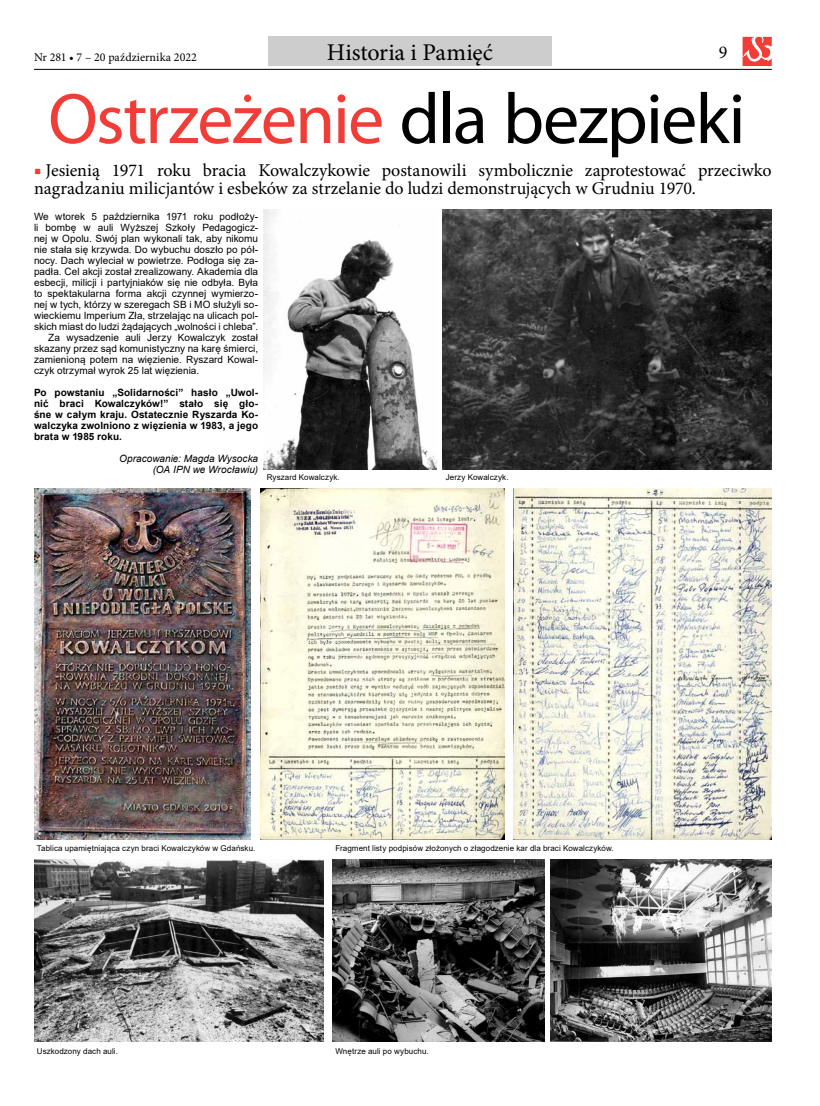
<style>
.page{position:relative;width:820px;height:1106px;background:#fff}
.page>*{position:absolute;margin:0;border:0;box-sizing:border-box;transform-origin:0 0}
.t1{font:72px "Myriad Pro";letter-spacing:-.025em;color:#f13d37}
.t2{font:24px "Minion Pro";color:#000}
.t3{font:18px/18px "Minion Pro";letter-spacing:-.015em;color:#000}
.t4{font:12px "Minion Pro";color:#000}
.t5{font:10px "Arial";letter-spacing:.005em;color:#000}
.t6{font:700 10px/11px "Arial";letter-spacing:.01em;color:#000;text-align:justify}
.t7{font:italic 10px/11px "Arial";color:#000;text-align:right}
.t8{font:8px "Arial";letter-spacing:.01em;color:#000}
.s1{color:#000}
.s2{color:#f13d37}
</style>
<div class="page">
<div style="left:268px;top:37px;width:283px;height:29px;background:#cecdcd"></div>
<img style="left:264px;top:209px;width:173px;height:261px">
<img style="left:442px;top:209px;width:329px;height:261px">
<img style="left:332px;top:859px;width:212px;height:182px">
<img style="left:550px;top:859px;width:221px;height:182px">
<img style="left:34px;top:859px;width:289px;height:182px">
<img style="left:260px;top:488px;width:244px;height:351px">
<img style="left:513px;top:488px;width:258px;height:351px">
<img style="left:34px;top:488px;width:216px;height:351px">
<hr style="left:34px;top:69px;width:737px;height:1px;background:#000">
<svg style="left:742px;top:37px;width:29px;height:29px"></svg>
<h2 class="t2" style="left:327px;top:36px;width:168px">Historia i Pamięć</h2>
<p class="t4" style="left:34px;top:49px;width:164px">Nr 281 • 7 – 20 października 2022</p>
<h3 class="t3" style="left:718px;top:43px;width:10px">9</h3>
<h1 class="t1" style="left:48px;top:74px;width:698px">Ostrzeżenie <span class="s1">dla bezpieki</span></h1>
<h3 class="t3" style="left:34px;top:161px;width:738px"><span class="s2">■</span> Jesienią 1971 roku bracia Kowalczykowie postanowili symbolicznie zaprotestować przeciwko nagradzaniu milicjantów i esbeków za strzelanie do ludzi demonstrujących w Grudniu 1970.</h3>
<p class="t5" style="left:34px;top:210px;width:225px">We wtorek 5 października 1971 roku podłoży-</p>
<p class="t5" style="left:34px;top:221px;width:225px">li bombę w auli Wyższej Szkoły Pedagogicz-</p>
<p class="t5" style="left:34px;top:232px;width:225px">nej w Opolu. Swój plan wykonali tak, aby nikomu</p>
<p class="t5" style="left:34px;top:243px;width:225px">nie stała się krzywda. Do wybuchu doszło po pół-</p>
<p class="t5" style="left:34px;top:254px;width:225px">nocy. Dach wyleciał w powietrze. Podłoga się za-</p>
<p class="t5" style="left:34px;top:265px;width:225px">padła. Cel akcji został zrealizowany. Akademia dla</p>
<p class="t5" style="left:34px;top:276px;width:225px">esbecji, milicji i partyjniaków się nie odbyła. Była</p>
<p class="t5" style="left:34px;top:287px;width:225px">to spektakularna forma akcji czynnej wymierzo-</p>
<p class="t5" style="left:34px;top:298px;width:225px">nej w tych, którzy w szeregach SB i MO służyli so-</p>
<p class="t5" style="left:34px;top:309px;width:225px">wieckiemu Imperium Zła, strzelając na ulicach pol-</p>
<p class="t5" style="left:34px;top:320px;width:225px">skich miast do ludzi żądających „wolności i chleba”.</p>
<p class="t5" style="left:48px;top:331px;width:211px">Za wysadzenie auli Jerzy Kowalczyk został</p>
<p class="t5" style="left:34px;top:342px;width:225px">skazany przez sąd komunistyczny na karę śmierci,</p>
<p class="t5" style="left:34px;top:353px;width:225px">zamienioną potem na więzienie. Ryszard Kowal-</p>
<p class="t5" style="left:34px;top:364px;width:167px">czyk otrzymał wyrok 25 lat więzienia.</p>
<p class="t6" style="left:34px;top:387px;width:225px">Po powstaniu „Solidarności” hasło „Uwol&shy;nić braci Kowalczyków!” stało się gło&shy;śne w całym kraju. Ostatecznie Ryszarda Ko&shy;walczyka zwolniono z więzienia w 1983, a jego brata w 1985 roku.</p>
<p class="t7" style="left:119px;top:453px;width:140px">Opracowanie: Magda Wysocka (OA IPN we Wrocławiu)</p>
<p class="t8" style="left:266px;top:472px;width:75px">Ryszard Kowalczyk.</p>
<p class="t8" style="left:445px;top:472px;width:64px">Jerzy Kowalczyk.</p>
<p class="t8" style="left:37px;top:842px;width:220px">Tablica upamiętniająca czyn braci Kowalczyków w Gdańsku.</p>
<p class="t8" style="left:335px;top:842px;width:280px">Fragment listy podpisów złożonych o złagodzenie kar dla braci Kowalczyków.</p>
<p class="t8" style="left:37px;top:1045px;width:82px">Uszkodzony dach auli.</p>
<p class="t8" style="left:335px;top:1045px;width:95px">Wnętrze auli po wybuchu.</p>
</div>
